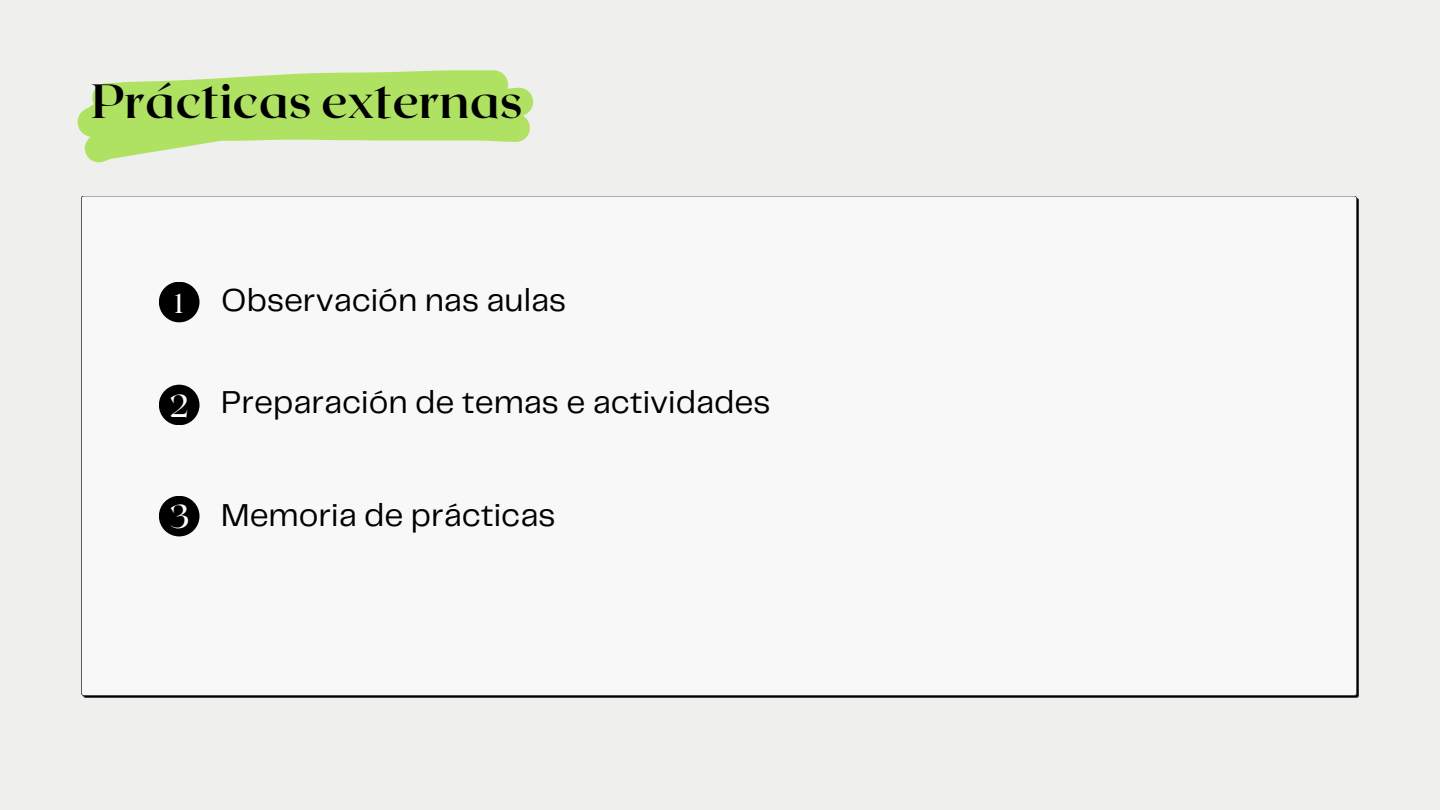
<style>
.page{position:relative;width:1440px;height:810px;background:#efefee}
.page>*{position:absolute;margin:0;border:0;box-sizing:border-box;transform-origin:0 0}
.t1{font:700 48px "Roxborough CF";color:#000}
.t2{font:33.1px "Roxborough CF";color:#fff}
.t3{font:32.9px "Telegraf";color:#000}
.t4{font:31.7px "Roxborough CF";color:#fff}
.t5{font:27.1px "Roxborough CF";color:#fff}
</style>
<div class="page">
<div style="left:81px;top:196px;width:1278px;height:502px;background:#f8f8f8"></div>
<svg style="left:77px;top:70px;width:456px;height:92px"></svg>
<div style="left:159px;top:282px;width:41px;height:40px;background:#000;border-radius:50%"></div>
<div style="left:159px;top:385px;width:41px;height:40px;background:#000;border-radius:50%"></div>
<div style="left:159px;top:496px;width:41px;height:40px;background:#000;border-radius:50%"></div>
<h1 class="t1" style="left:91px;top:70px;width:433px">Prácticas externas</h1>
<p class="t5" style="left:175px;top:285px;width:10px">1</p>
<p class="t3" style="left:221px;top:285px;width:346px">Observación nas aulas</p>
<p class="t4" style="left:169px;top:385px;width:21px">2</p>
<p class="t3" style="left:221px;top:388px;width:551px">Preparación de temas e actividades</p>
<p class="t2" style="left:170px;top:495px;width:21px">3</p>
<p class="t3" style="left:221px;top:501px;width:336px">Memoria de prácticas</p>
</div>
